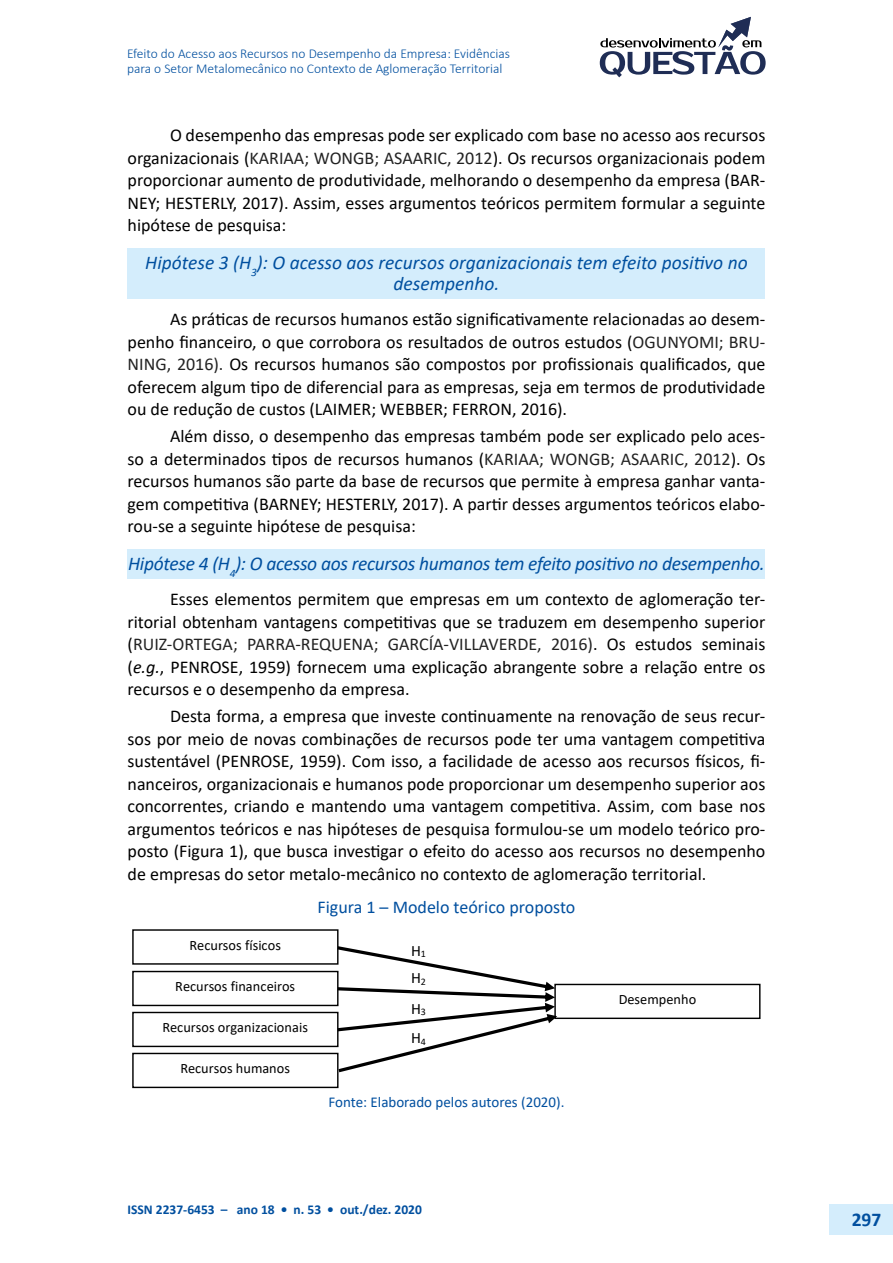
<style>
.page{position:relative;width:893px;height:1263px;background:#fff}
.page>*{position:absolute;margin:0;border:0;box-sizing:border-box;transform-origin:0 0}
.t1{font:italic 19.5px/21px "Calibri";letter-spacing:-.01em;color:#004f9f;text-align:center}
.t2{font:700 19.5px "Calibri";color:#004f9f}
.t3{font:18px/22.5px "Calibri";color:#000;text-align:justify}
.t4{font:18px "Calibri";color:#004f9f}
.t5{font:15.9px/30.8px "Calibri";color:#000}
.t6{font:15px "Calibri";color:#004f9f}
.t7{font:14.25px "Calibri";color:#000}
.t8{font:300 13.5px/15px "Calibri";color:#004f9f}
.t9{font:700 13.5px "Calibri";color:#004f9f}
.s1{color:#222}
.s2{font-style:italic}
</style>
<div class="page">
<div style="left:829px;top:1204px;width:64px;height:30px;background:#d4edfc"></div>
<svg style="left:600px;top:17px;width:166px;height:60px"></svg>
<div style="left:128px;top:248px;width:637px;height:51px;background:#d4edfc"></div>
<div style="left:128px;top:549px;width:637px;height:30px;background:#d4edfc"></div>
<div style="left:554px;top:984px;width:206px;height:35px;border:1px solid #000"></div>
<img style="left:758px;top:990px;width:1px;height:22px">
<div style="left:132px;top:929px;width:207px;height:36px;border:1px solid #000"></div>
<div style="left:132px;top:971px;width:207px;height:35px;border:1px solid #000"></div>
<div style="left:132px;top:1012px;width:207px;height:35px;border:1px solid #000"></div>
<div style="left:132px;top:1053px;width:207px;height:35px;border:1px solid #000"></div>
<svg style="left:337px;top:946px;width:220px;height:126px"></svg>
<p class="t8" style="left:127px;top:46px;width:385px">Efeito do Acesso aos Recursos no Desempenho da Empresa: Evidências para o Setor Metalomecânico no Contexto de Aglomeração Territorial</p>
<p class="t3" style="left:128px;top:123px;width:639px;text-indent:43px">O desempenho das empresas pode ser explicado com base no acesso aos recursos organizacionais (<span class="s1">KARIAA; WONGB; ASAARIC, 2012</span>). Os recursos organizacionais podem proporcionar aumento de produtividade, melhorando o desempenho da empresa (BAR-NEY; HESTERLY, 2017). Assim, esses argumentos teóricos permitem formular a seguinte hipótese de pesquisa:</p>
<p class="t1" style="left:145px;top:251px;width:604px">Hipótese 3 (H<sub>3</sub>): O acesso aos recursos organizacionais tem efeito positivo no desempenho.</p>
<p class="t3" style="left:128px;top:308px;width:639px;text-indent:43px">As práticas de recursos humanos estão significativamente relacionadas ao desem&shy;penho financeiro, o que corrobora os resultados de outros estudos (<span class="s1">OGUNYOMI; BRU-NING, 2016).</span> Os recursos humanos são compostos por profissionais qualificados, que oferecem algum tipo de diferencial para as empresas, seja em termos de produtividade ou de redução de custos (LAIMER; WEBBER; FERRON, 2016).</p>
<p class="t3" style="left:128px;top:424px;width:639px;text-indent:43px">Além disso, o desempenho das empresas também pode ser explicado pelo aces&shy;so a determinados tipos de recursos humanos (<span class="s1">KARIAA; WONGB; ASAARIC, 2012</span>). Os recursos humanos são parte da base de recursos que permite à empresa ganhar vanta&shy;gem competitiva (BARNEY; HESTERLY, 2017). A partir desses argumentos teóricos elabo&shy;rou-se a seguinte hipótese de pesquisa:</p>
<p class="t1" style="left:128px;top:552px;width:638px">Hipótese 4 (H<sub>4</sub>): O acesso aos recursos humanos tem efeito positivo no desempenho.</p>
<p class="t3" style="left:128px;top:588px;width:639px;text-indent:43px">Esses elementos permitem que empresas em um contexto de aglomeração ter&shy;ritorial obtenham vantagens competitivas que se traduzem em desempenho superior (<span class="s1">RUIZ-ORTEGA; PARRA-REQUENA; GARCÍA-VILLAVERDE, 2016)</span>. Os estudos seminais (<span class="s2">e.g.</span>, PENROSE, 1959) fornecem uma explicação abrangente sobre a relação entre os recursos e o desempenho da empresa.</p>
<p class="t3" style="left:128px;top:704px;width:639px;text-indent:43px">Desta forma, a empresa que investe continuamente na renovação de seus recur&shy;sos por meio de novas combinações de recursos pode ter uma vantagem competitiva sustentável (PENROSE, 1959). Com isso, a facilidade de acesso aos recursos físicos, fi&shy;nanceiros, organizacionais e humanos pode proporcionar um desempenho superior aos concorrentes, criando e mantendo uma vantagem competitiva. Assim, com base nos argumentos teóricos e nas hipóteses de pesquisa formulou-se um modelo teórico pro&shy;posto (Figura 1), que busca investigar o efeito do acesso aos recursos no desempenho de empresas do setor metalo-mecânico no contexto de aglomeração territorial.</p>
<p class="t4" style="left:317px;top:895px;width:259px">Figura 1 – Modelo teórico proposto</p>
<p class="t7" style="left:190px;top:935px;width:93px">Recursos físicos</p>
<p class="t7" style="left:175px;top:976px;width:122px">Recursos financeiros</p>
<p class="t7" style="left:162px;top:1017px;width:147px">Recursos organizacionais</p>
<p class="t7" style="left:180px;top:1058px;width:111px">Recursos humanos</p>
<p class="t5" style="left:411px;top:935px;width:16px">H<sub>1</sub></p>
<p class="t5" style="left:411px;top:962px;width:16px">H<sub>2<br></sub>H<sub>3</sub></p>
<p class="t5" style="left:411px;top:1022px;width:16px">H<sub>4</sub></p>
<p class="t6" style="left:328px;top:1092px;width:237px">Fonte: Elaborado pelos autores (2020).</p>
<p class="t9" style="left:128px;top:1200px;width:296px">ISSN 2237-6453 – ano 18 • n. 53 • out./dez. 2020</p>
<p class="t7" style="left:619px;top:989px;width:79px">Desempenho</p>
<p class="t2" style="left:852px;top:1206px;width:31px">297</p>
</div>
